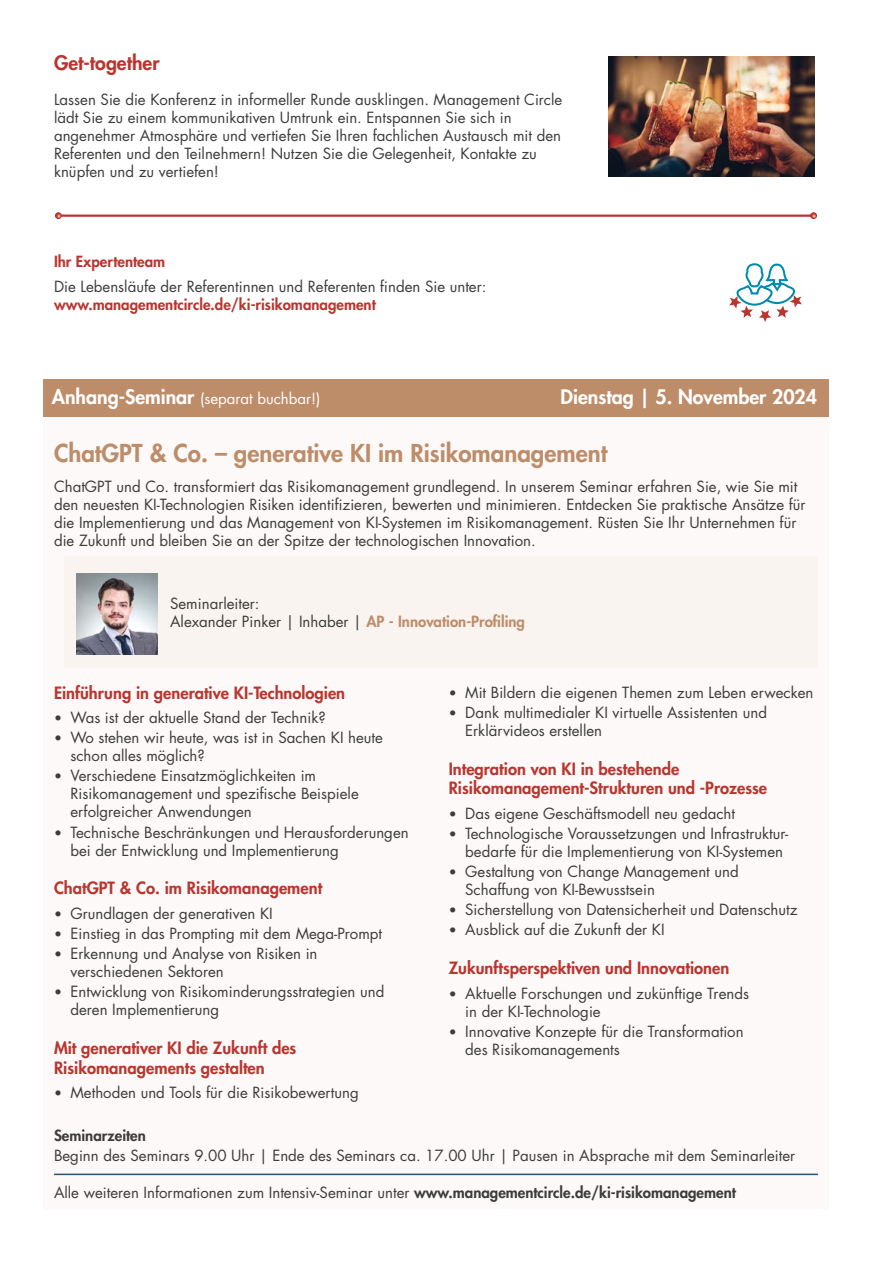
<style>
.page{position:relative;width:872px;height:1263px;background:#fff}
.page>*{position:absolute;margin:0;border:0;box-sizing:border-box;transform-origin:0 0}
.t1{font:800 24px "Futura Std";color:#bd8d6a}
.t2{font:800 19.5px "Futura Std";color:#fff}
.t3{font:800 19.5px "Futura Std";color:#b93630}
.t4{font:800 16.5px/19.8px "Futura Std";color:#b93630}
.t5{font:15px/18px "Futura Std";color:#3c3c3b}
.t6{font:800 15px "Futura Std";color:#b93630}
.t7{font:15px "Futura Std";color:#fff}
.t8{font:800 15px "Futura Std";color:#3c3c3b}
.s1{font-weight:800;font-size:19.5px}
.s2{font-weight:800;color:#bd8d6a}
.s3{font-size:13.5px}
.s4{font-weight:800}
</style>
<div class="page">
<div style="left:43px;top:417px;width:785px;height:792px;background:#fcf9f8"></div>
<div style="left:64px;top:556px;width:753px;height:112px;background:#f9f4f0"></div>
<img style="left:76px;top:573px;width:81px;height:81px">
<hr style="left:56px;top:215px;width:756px;height:2px;background:#b93630">
<div style="left:55px;top:212px;width:7px;height:7px;border:2px solid #fff;border-radius:50%"></div>
<div style="left:810px;top:212px;width:7px;height:7px;border:2px solid #fff;border-radius:50%"></div>
<hr style="left:54px;top:1173px;width:764px;height:2px;background:#295370">
<div style="left:43px;top:379px;width:785px;height:38px;background:#bd8d6a"></div>
<img style="left:608px;top:57px;width:206px;height:119px">
<svg style="left:729px;top:263px;width:73px;height:59px"></svg>
<h2 class="t3" style="left:54px;top:51px;width:107px">Get-together</h2>
<p class="t5" style="left:54px;top:91px;width:510px">Lassen Sie die Konferenz in informeller Runde ausklingen. Management Circle lädt Sie zu einem kommunikativen Umtrunk ein. Entspannen Sie sich in angenehmer Atmosphäre und vertiefen Sie Ihren fachlichen Austausch mit den Referenten und den Teilnehmern! Nutzen Sie die Gelegenheit, Kontakte zu knüpfen und zu vertiefen!</p>
<p class="t6" style="left:54px;top:252px;width:113px">Ihr Expertenteam</p>
<p class="t5" style="left:54px;top:277px;width:434px">Die Lebensläufe der Referentinnen und Referenten finden Sie unter:</p>
<p class="t6" style="left:54px;top:295px;width:323px">www.managementcircle.de/ki-risikomanagement</p>
<p class="t7" style="left:52px;top:389px;width:270px"><span class="s1">Anhang-Seminar</span> (separat buchbar!)</p>
<h2 class="t2" style="left:560px;top:384px;width:258px">Dienstag | 5. November 2024</h2>
<h1 class="t1" style="left:54px;top:438px;width:555px">ChatGPT &amp; Co. – generative KI im Risikomanagement</h1>
<p class="t5" style="left:54px;top:478px;width:753px">ChatGPT und Co. transformiert das Risikomanagement grundlegend. In unserem Seminar erfahren Sie, wie Sie mit den neuesten KI-Technologien Risiken identifizieren, bewerten und minimieren. Entdecken Sie praktische Ansätze für die Implementierung und das Management von KI-Systemen im Risikomanagement. Rüsten Sie Ihr Unternehmen für die Zukunft und bleiben Sie an der Spitze der technologischen Innovation.</p>
<p class="t5" style="left:170px;top:595px;width:356px">Seminarleiter:<br>Alexander Pinker | Inhaber | <span class="s2">AP - Innovation-Profiling</span></p>
<p class="t4" style="left:54px;top:683px;width:293px">Einführung in generative KI-Technologien</p>
<p class="t5" style="left:54px;top:709px;width:273px"><span class="s3">•</span> Was ist der aktuelle Stand der Technik?</p>
<p class="t5" style="left:70px;top:729px;width:314px;text-indent:-16px"><span class="s3">•</span> Wo stehen wir heute, was ist in Sachen KI heute schon alles möglich?</p>
<p class="t5" style="left:70px;top:767px;width:290px;text-indent:-16px"><span class="s3">•</span> Verschiedene Einsatzmöglichkeiten im<br>Risikomanagement und spezifische Beispiele erfolgreicher Anwendungen</p>
<p class="t5" style="left:70px;top:823px;width:340px;text-indent:-16px"><span class="s3">•</span> Technische Beschränkungen und Herausforderungen bei der Entwicklung und Implementierung</p>
<p class="t4" style="left:54px;top:878px;width:270px">ChatGPT &amp; Co. im Risikomanagement</p>
<p class="t5" style="left:54px;top:904px;width:220px"><span class="s3">•</span> Grundlagen der generativen KI</p>
<p class="t5" style="left:54px;top:924px;width:330px"><span class="s3">•</span> Einstieg in das Prompting mit dem Mega-Prompt</p>
<p class="t5" style="left:70px;top:945px;width:248px;text-indent:-16px"><span class="s3">•</span> Erkennung und Analyse von Risiken in verschiedenen Sektoren</p>
<p class="t5" style="left:70px;top:983px;width:315px;text-indent:-16px"><span class="s3">•</span> Entwicklung von Risikominderungsstrategien und deren Implementierung</p>
<p class="t4" style="left:54px;top:1038px;width:244px">Mit generativer KI die Zukunft des<br>Risikomanagements gestalten</p>
<p class="t5" style="left:54px;top:1084px;width:306px"><span class="s3">•</span> Methoden und Tools für die Risikobewertung</p>
<p class="t5" style="left:449px;top:683px;width:366px"><span class="s3">•</span> Mit Bildern die eigenen Themen zum Leben erwecken</p>
<p class="t5" style="left:465px;top:703px;width:303px;text-indent:-16px"><span class="s3">•</span> Dank multimedialer KI virtuelle Assistenten und<br>Erklärvideos erstellen</p>
<p class="t4" style="left:449px;top:758px;width:320px">Integration von KI in bestehende<br>Risikomanagement-Strukturen und -Prozesse</p>
<p class="t5" style="left:449px;top:804px;width:288px"><span class="s3">•</span> Das eigene Geschäftsmodell neu gedacht</p>
<p class="t5" style="left:465px;top:824px;width:325px;text-indent:-16px"><span class="s3">•</span> Technologische Voraussetzungen und Infrastruktur&shy;bedarfe für die Implementierung von KI-Systemen</p>
<p class="t5" style="left:465px;top:863px;width:275px;text-indent:-16px"><span class="s3">•</span> Gestaltung von Change Management und<br>Schaffung von KI-Bewusstsein</p>
<p class="t5" style="left:449px;top:901px;width:350px"><span class="s3">•</span> Sicherstellung von Datensicherheit und Datenschutz</p>
<p class="t5" style="left:449px;top:921px;width:217px"><span class="s3">•</span> Ausblick auf die Zukunft der KI</p>
<p class="t4" style="left:449px;top:958px;width:282px">Zukunftsperspektiven und Innovationen</p>
<p class="t5" style="left:465px;top:984px;width:285px;text-indent:-16px"><span class="s3">•</span> Aktuelle Forschungen und zukünftige Trends in der KI-Technologie</p>
<p class="t5" style="left:465px;top:1022px;width:280px;text-indent:-16px"><span class="s3">•</span> Innovative Konzepte für die Transformation des Risikomanagements</p>
<p class="t8" style="left:54px;top:1126px;width:93px">Seminarzeiten</p>
<p class="t5" style="left:54px;top:1147px;width:742px">Beginn des Seminars 9.00 Uhr | Ende des Seminars ca. 17.00 Uhr | Pausen in Absprache mit dem Seminarleiter</p>
<p class="t5" style="left:54px;top:1184px;width:683px">Alle weiteren Informationen zum Intensiv-Seminar unter <span class="s4">www.managementcircle.de/ki-risikomanagement</span></p>
</div>
